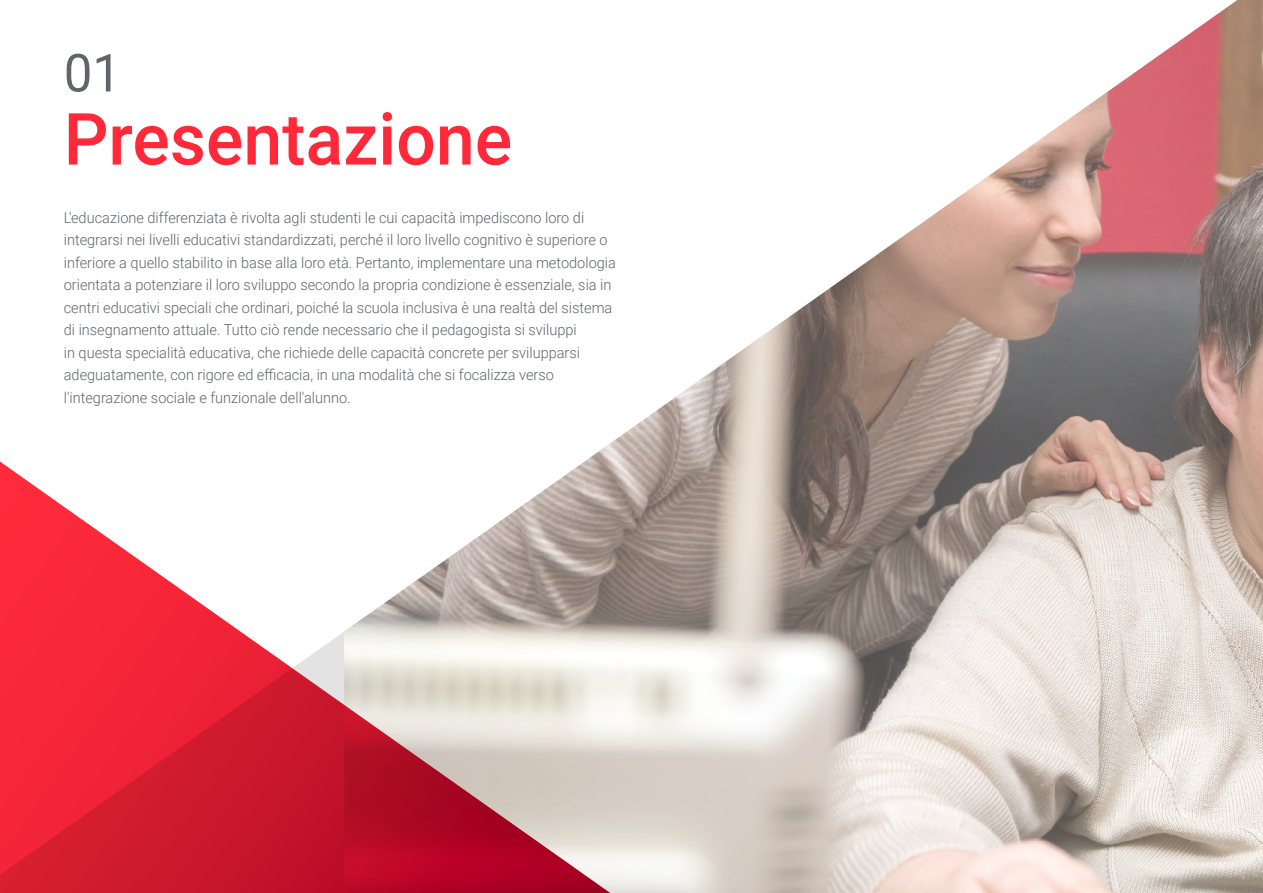
<style>
.page{position:relative;width:1263px;height:893px;background:#fff}
.page>*{position:absolute;margin:0;border:0;box-sizing:border-box;transform-origin:0 0}
.t1{font:500 72px "Roboto";color:#ff293a}
.t2{font:52.5px "Roboto";color:#61646a}
.t3{font:300 15px/22.5px "Roboto";color:#61646a}
</style>
<div class="page">
<img style="left:607px;top:0;width:656px;height:893px">
<svg style="left:0;top:446px;width:640px;height:447px"></svg>
<h2 class="t2" style="left:64px;top:36px;width:59px">01</h2>
<h1 class="t1" style="left:64px;top:89px;width:450px">Presentazione</h1>
<p class="t3" style="left:64px;top:205px;width:554px">L'educazione differenziata è rivolta agli studenti le cui capacità impediscono loro di integrarsi nei livelli educativi standardizzati, perché il loro livello cognitivo è superiore o inferiore a quello stabilito in base alla loro età. Pertanto, implementare una metodologia orientata a potenziare il loro sviluppo secondo la propria condizione è essenziale, sia in centri educativi speciali che ordinari, poiché la scuola inclusiva è una realtà del sistema di insegnamento attuale. Tutto ciò rende necessario che il pedagogista si sviluppi<br>in questa specialità educativa, che richiede delle capacità concrete per svilupparsi adeguatamente, con rigore ed efficacia, in una modalità che si focalizza verso l'integrazione sociale e funzionale dell'alunno.</p>
</div>
